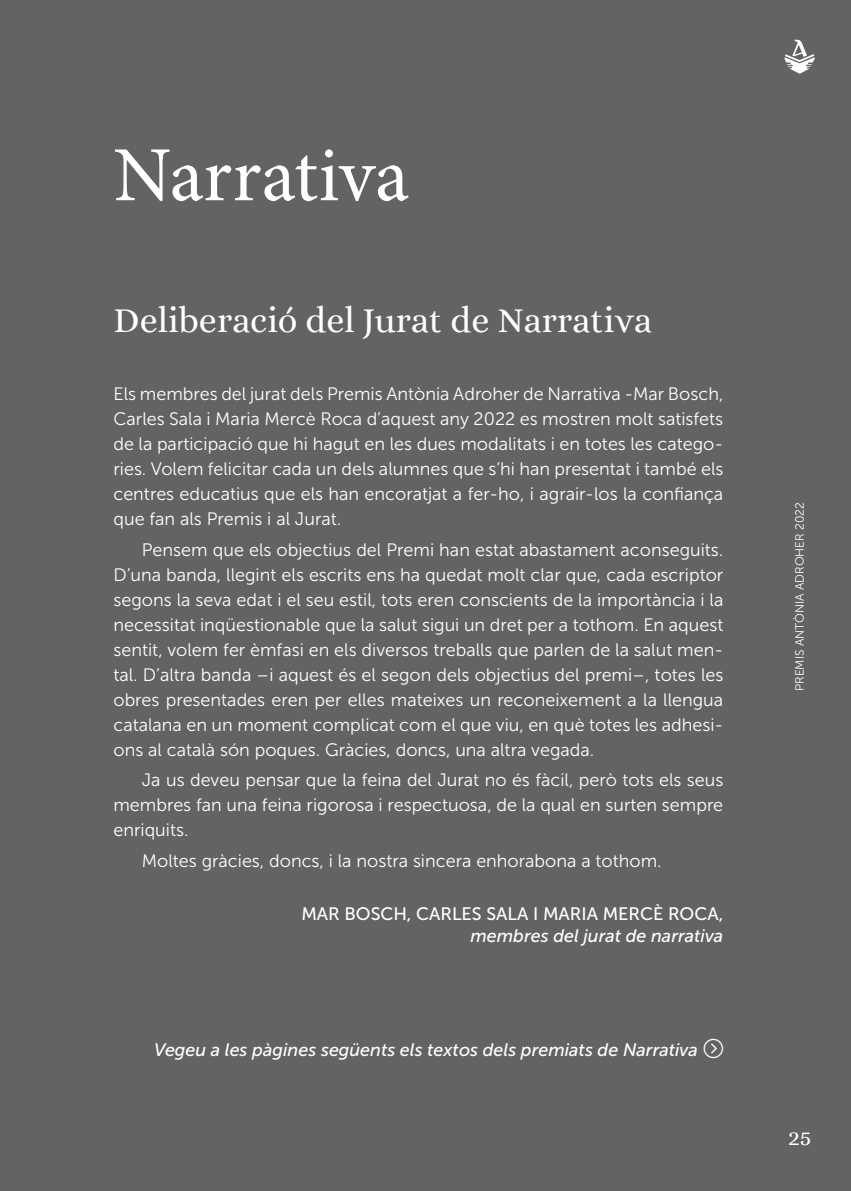
<style>
.page{position:relative;width:851px;height:1191px;background:#fff}
.page>*{position:absolute;margin:0;border:0;box-sizing:border-box;transform-origin:0 0}
.t1{font:78px "Minion Pro";letter-spacing:-.005em;color:#fff}
.t2{font:36px "Alice";color:#fff}
.t3{font:24px "Alice";color:#fff}
.t4{font:18px/25px "Museo Sans 300";color:#fff;text-align:justify}
.t5{font:italic 18px "Museo Sans 500";color:#fff}
.t6{font:18px "Museo Sans 500";color:#fff}
.t7{font:12px "Museo Sans 300";color:#fff}
</style>
<div class="page">
<div style="left:0;top:0;width:850px;height:1191px;background:#646363"></div>
<svg style="left:784px;top:40px;width:31px;height:34px"></svg>
<h1 class="t1" style="left:113px;top:123px;width:297px">Narrativa</h1>
<h2 class="t2" style="left:113px;top:301px;width:540px">Deliberació del Jurat de Narrativa</h2>
<p class="t4" style="left:113px;top:381px;width:611px">Els membres del jurat dels Premis Antònia Adroher de Narrativa -Mar Bosch, Carles Sala i Maria Mercè Roca d’aquest any 2022 es mostren molt satisfets de la participació que hi hagut en les dues modalitats i en totes les catego&shy;ries. Volem felicitar cada un dels alumnes que s’hi han presentat i també els centres educatius que els han encoratjat a fer-ho, i agrair-los la confiança que fan als Premis i al Jurat.</p>
<p class="t4" style="left:113px;top:537px;width:611px;text-indent:28px">Pensem que els objectius del Premi han estat abastament aconseguits.<br>D’una banda, llegint els escrits ens ha quedat molt clar que, cada escriptor segons la seva edat i el seu estil, tots eren conscients de la importància i la necessitat inqüestionable que la salut sigui un dret per a tothom. En aquest sentit, volem fer èmfasi en els diversos treballs que parlen de la salut men&shy;tal. D’altra banda –i aquest és el segon dels objectius del premi–, totes les obres presentades eren per elles mateixes un reconeixement a la llengua catalana en un moment complicat com el que viu, en què totes les adhesi&shy;ons al català són poques. Gràcies, doncs, una altra vegada.</p>
<p class="t4" style="left:113px;top:767px;width:611px;text-indent:28px">Ja us deveu pensar que la feina del Jurat no és fàcil, però tots els seus membres fan una feina rigorosa i respectuosa, de la qual en surten sempre enriquits.</p>
<p class="t4" style="left:142px;top:848px;width:521px">Moltes gràcies, doncs, i la nostra sincera enhorabona a tothom.</p>
<p class="t6" style="left:301px;top:903px;width:423px">MAR BOSCH, CARLES SALA I MARIA MERCÈ ROCA,</p>
<p class="t5" style="left:470px;top:925px;width:254px">membres del jurat de narrativa</p>
<p class="t5" style="left:154px;top:1040px;width:545px">Vegeu a les pàgines següents els textos dels premiats de Narrativa</p>
<p class="t7" style="left:793px;top:691px;width:191px;rotate:-90deg">PREMIS ANTÒNIA ADROHER 2022</p>
<h3 class="t3" style="left:788px;top:1124px;width:25px">25</h3>
</div>
